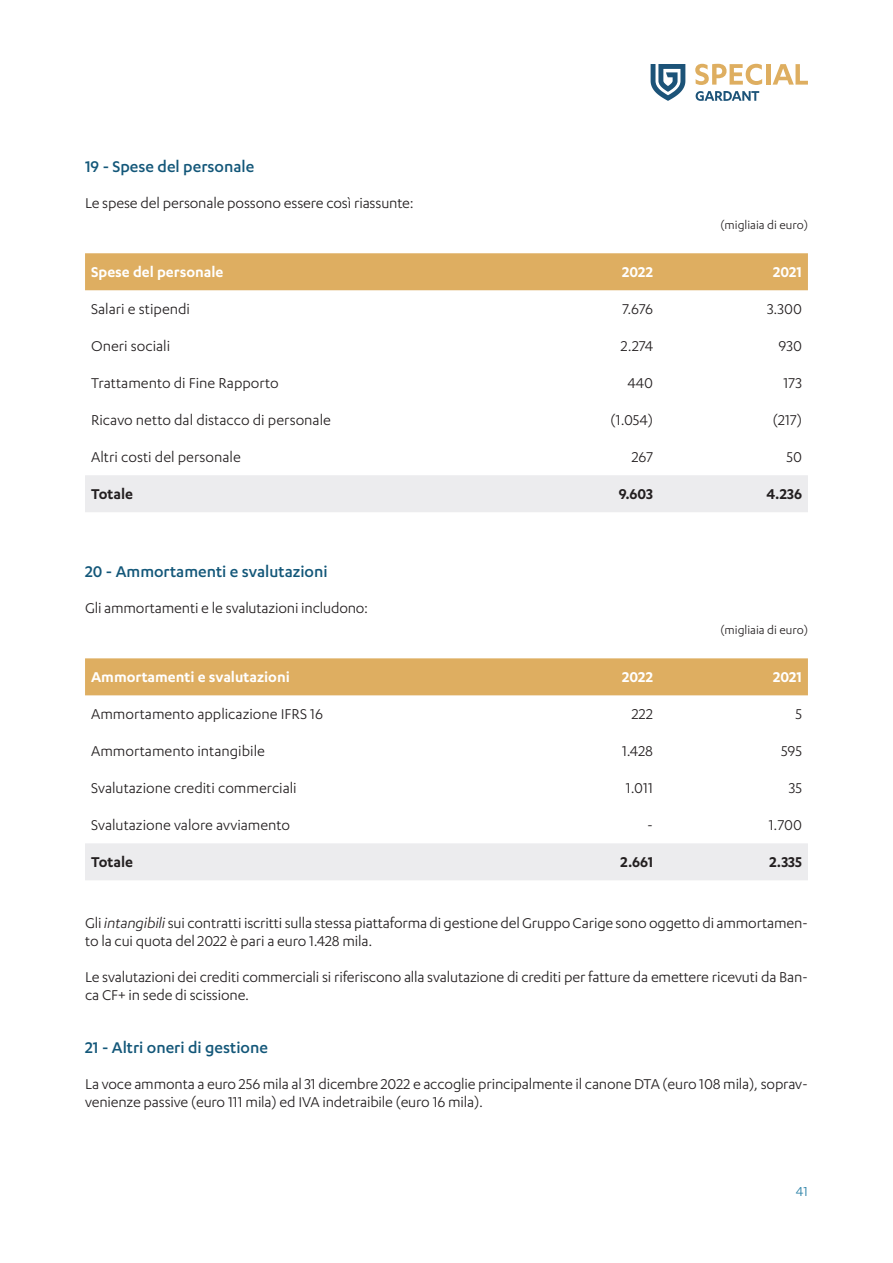
<style>
.page{position:relative;width:893px;height:1263px;background:#fff}
.page>*{position:absolute;margin:0;border:0;box-sizing:border-box;transform-origin:0 0}
.t1{font:500 18px "Karbon";color:#135779}
.t2{font:16.5px/18px "Karbon";letter-spacing:-.01em;color:#231f20}
.t3{font:600 16.5px "Karbon";color:#fff}
.t4{font:600 16.5px "Karbon";color:#231f20}
.t5{font:15px "Karbon";color:#277fa5}
.t6{font:13.5px "Karbon";color:#231f20}
.s1{font-style:italic}
</style>
<div class="page">
<svg style="left:651px;top:64px;width:34px;height:37px"></svg>
<svg style="left:696px;top:91px;width:63px;height:10px"></svg>
<svg style="left:695px;top:64px;width:67px;height:21px"></svg>
<hr style="left:766px;top:64px;width:4px;height:21px;background:#deae60">
<svg style="left:773px;top:64px;width:35px;height:21px"></svg>
<div style="left:85px;top:253px;width:723px;height:37px;background:#deae61"></div>
<div style="left:85px;top:475px;width:723px;height:37px;background:#ececee"></div>
<div style="left:85px;top:658px;width:723px;height:37px;background:#deae61"></div>
<div style="left:85px;top:843px;width:723px;height:37px;background:#ececee"></div>
<p class="t1" style="left:85px;top:156px;width:171px">19 - Spese del personale</p>
<p class="t2" style="left:85px;top:193px;width:330px">Le spese del personale possono essere così riassunte:</p>
<p class="t6" style="left:720px;top:218px;width:89px">(migliaia di euro)</p>
<p class="t3" style="left:91px;top:263px;width:134px">Spese del personale</p>
<p class="t3" style="left:622px;top:263px;width:32px">2022</p>
<p class="t3" style="left:773px;top:263px;width:30px">2021</p>
<p class="t2" style="left:91px;top:300px;width:100px">Salari e stipendi</p>
<p class="t2" style="left:622px;top:300px;width:32px">7.676</p>
<p class="t2" style="left:767px;top:300px;width:36px">3.300</p>
<p class="t2" style="left:91px;top:337px;width:81px">Oneri sociali</p>
<p class="t2" style="left:621px;top:337px;width:34px">2.274</p>
<p class="t2" style="left:779px;top:337px;width:25px">930</p>
<p class="t2" style="left:91px;top:374px;width:189px">Trattamento di Fine Rapporto</p>
<p class="t2" style="left:627px;top:374px;width:27px">440</p>
<p class="t2" style="left:783px;top:374px;width:20px">173</p>
<p class="t2" style="left:91px;top:411px;width:241px">Ricavo netto dal distacco di personale</p>
<p class="t2" style="left:611px;top:411px;width:44px">(1.054)</p>
<p class="t2" style="left:773px;top:411px;width:31px">(217)</p>
<p class="t2" style="left:91px;top:448px;width:151px">Altri costi del personale</p>
<p class="t2" style="left:632px;top:448px;width:23px">267</p>
<p class="t2" style="left:786px;top:448px;width:17px">50</p>
<p class="t4" style="left:91px;top:485px;width:44px">Totale</p>
<p class="t4" style="left:619px;top:485px;width:36px">9.603</p>
<p class="t4" style="left:766px;top:485px;width:37px">4.236</p>
<p class="t1" style="left:85px;top:561px;width:244px">20 - Ammortamenti e svalutazioni</p>
<p class="t2" style="left:85px;top:598px;width:285px">Gli ammortamenti e le svalutazioni includono:</p>
<p class="t6" style="left:720px;top:623px;width:89px">(migliaia di euro)</p>
<p class="t3" style="left:91px;top:668px;width:200px">Ammortamenti e svalutazioni</p>
<p class="t3" style="left:622px;top:668px;width:32px">2022</p>
<p class="t3" style="left:773px;top:668px;width:30px">2021</p>
<p class="t2" style="left:91px;top:705px;width:234px">Ammortamento applicazione IFRS 16</p>
<p class="t2" style="left:632px;top:705px;width:23px">222</p>
<p class="t2" style="left:795px;top:705px;width:8px">5</p>
<p class="t2" style="left:91px;top:742px;width:175px">Ammortamento intangibile</p>
<p class="t2" style="left:622px;top:742px;width:33px">1.428</p>
<p class="t2" style="left:781px;top:742px;width:22px">595</p>
<p class="t2" style="left:91px;top:779px;width:207px">Svalutazione crediti commerciali</p>
<p class="t2" style="left:626px;top:779px;width:29px">1.011</p>
<p class="t2" style="left:789px;top:779px;width:15px">35</p>
<p class="t2" style="left:91px;top:816px;width:201px">Svalutazione valore avviamento</p>
<p class="t2" style="left:647px;top:816px;width:7px">-</p>
<p class="t2" style="left:769px;top:816px;width:35px">1.700</p>
<p class="t4" style="left:91px;top:853px;width:44px">Totale</p>
<p class="t4" style="left:621px;top:853px;width:34px">2.661</p>
<p class="t4" style="left:769px;top:853px;width:34px">2.335</p>
<p class="t2" style="left:85px;top:914px;width:724px">Gli <span class="s1">intangibili</span> sui contratti iscritti sulla stessa piattaforma di gestione del Gruppo Carige sono oggetto di ammortamen&shy;to la cui quota del 2022 è pari a euro 1.428 mila.</p>
<p class="t2" style="left:85px;top:968px;width:724px">Le svalutazioni dei crediti commerciali si riferiscono alla svalutazione di crediti per fatture da emettere ricevuti da Ban&shy;ca CF+ in sede di scissione.</p>
<p class="t1" style="left:85px;top:1037px;width:185px">21 - Altri oneri di gestione</p>
<p class="t2" style="left:85px;top:1074px;width:724px">La voce ammonta a euro 256 mila al 31 dicembre 2022 e accoglie principalmente il canone DTA (euro 108 mila), soprav&shy;venienze passive (euro 111 mila) ed IVA indetraibile (euro 16 mila).</p>
<p class="t5" style="left:796px;top:1183px;width:14px">41</p>
</div>
